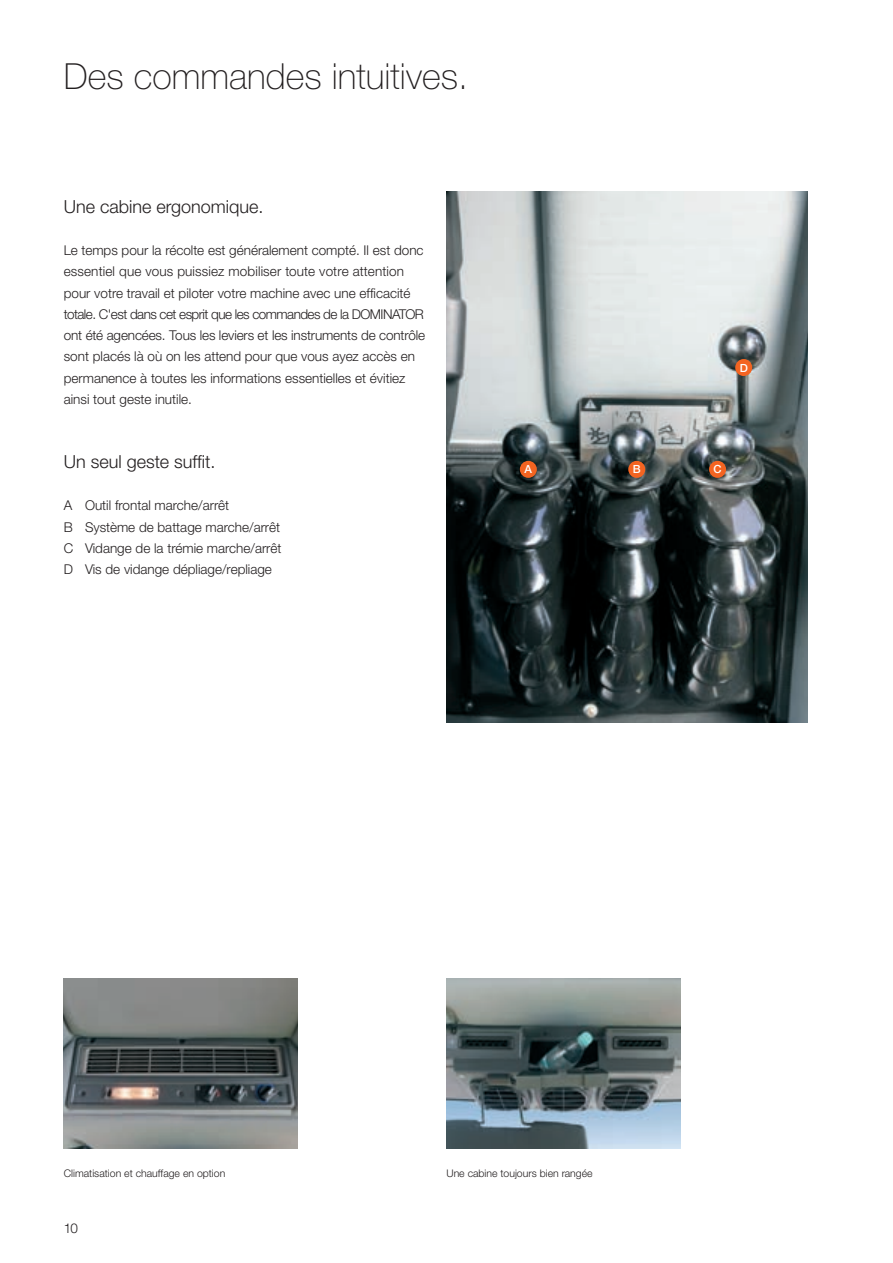
<style>
.page{position:relative;width:893px;height:1263px;background:#fff}
.page>*{position:absolute;margin:0;border:0;box-sizing:border-box;transform-origin:0 0}
.t1{font:100 36px "CLAAS Helvetica Neue";color:#231f20}
.t2{font:300 18px "CLAAS Helvetica Neue";color:#231f20}
.t3{font:300 13.5px/21.3px "CLAAS Helvetica Neue";color:#231f20}
.t4{font:500 11.25px "CLAAS Helvetica Neue";color:#fff}
.t5{font:300 10.5px "CLAAS Helvetica Neue";color:#231f20}
</style>
<div class="page">
<img style="left:446px;top:191px;width:362px;height:532px">
<div style="left:520px;top:461px;width:17px;height:17px;background:#f36421;border-radius:50%"></div>
<div style="left:628px;top:461px;width:17px;height:17px;background:#f36421;border-radius:50%"></div>
<div style="left:709px;top:461px;width:17px;height:17px;background:#f36421;border-radius:50%"></div>
<div style="left:735px;top:359px;width:17px;height:17px;background:#f36421;border-radius:50%"></div>
<img style="left:446px;top:978px;width:234px;height:170px">
<img style="left:64px;top:978px;width:234px;height:170px">
<h1 class="t1" style="left:64px;top:53px;width:406px">Des commandes intuitives.</h1>
<h2 class="t2" style="left:64px;top:195px;width:201px">Une cabine ergonomique.</h2>
<p class="t3" style="left:64px;top:240px;width:363px">Le temps pour la récolte est généralement compté. Il est donc essentiel que vous puissiez mobiliser toute votre attention pour votre travail et piloter votre machine avec une efficacité totale. C'est dans cet esprit que les commandes de la DOMINATOR ont été agencées. Tous les leviers et les instruments de contrôle sont placés là où on les attend pour que vous ayez accès en permanence à toutes les informations essentielles et évitiez ainsi tout geste inutile.</p>
<h2 class="t2" style="left:64px;top:450px;width:153px">Un seul geste suffit.</h2>
<p class="t3" style="left:64px;top:495px;width:219px">A Outil frontal marche/arrêt<br>B Système de battage marche/arrêt C Vidange de la trémie marche/arrêt D Vis de vidange dépliage/repliage</p>
<p class="t4" style="left:740px;top:360px;width:10px">D</p>
<p class="t4" style="left:525px;top:462px;width:9px">A</p>
<p class="t4" style="left:633px;top:462px;width:9px">B</p>
<p class="t4" style="left:713px;top:462px;width:10px">C</p>
<p class="t5" style="left:64px;top:1166px;width:163px">Climatisation et chauffage en option</p>
<p class="t5" style="left:446px;top:1166px;width:148px">Une cabine toujours bien rangée</p>
<p class="t3" style="left:64px;top:1218px;width:16px">10</p>
</div>
